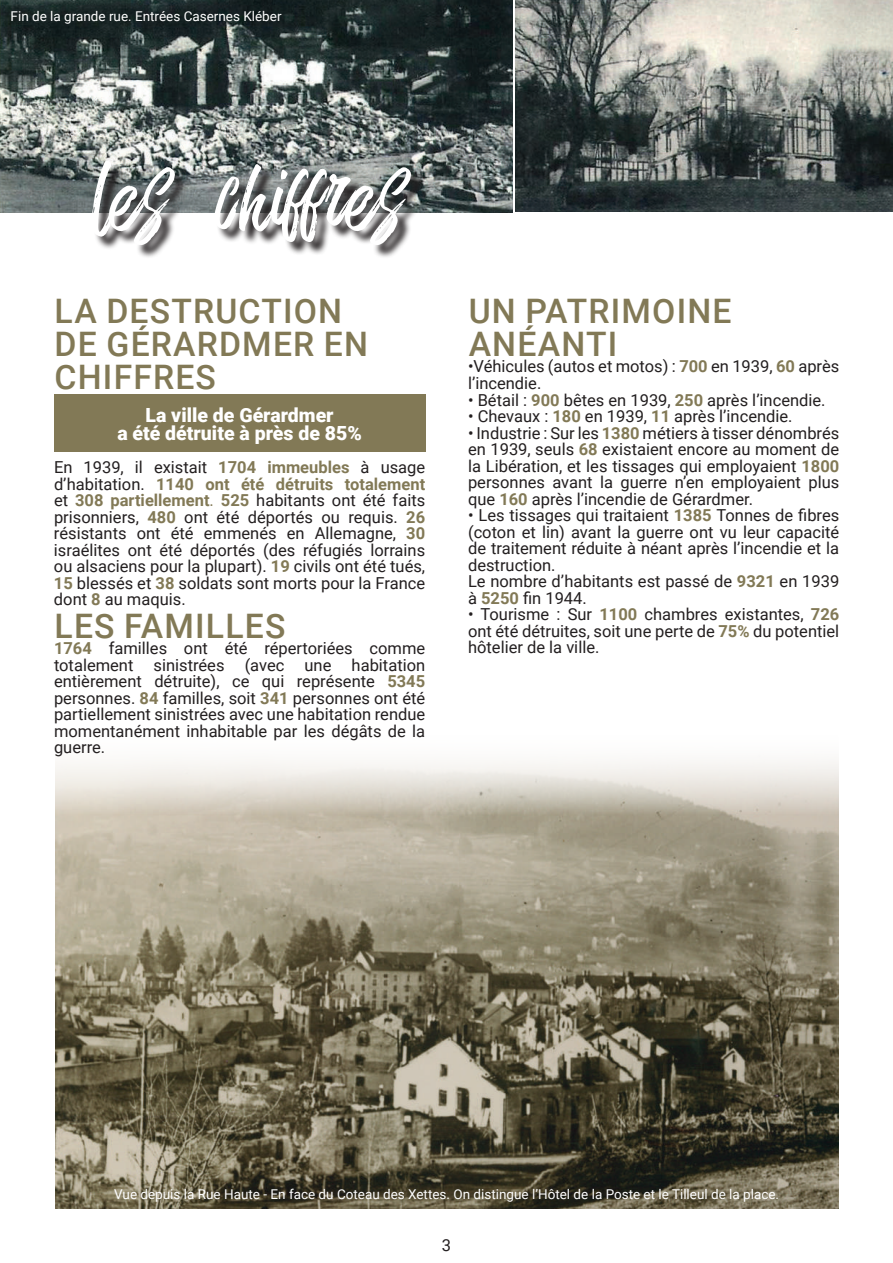
<style>
.page{position:relative;width:893px;height:1263px;background:#fff}
.page>*{position:absolute;margin:0;border:0;box-sizing:border-box;transform-origin:0 0}
.t1{font:158.25px "Rushtard Brush";color:#fff}
.t2{font:500 33.75px/33px "Roboto";letter-spacing:.035em;color:#827956}
.t3{font:900 19.5px/18px "Roboto";color:#fff;text-align:center}
.t4{font:16.5px/16.5px "Roboto";color:#231f20;text-align:justify}
.t5{font:13.5px "Roboto";color:#fff}
.s1{font-weight:700;color:#827956}
.s2{color:#827956}
</style>
<div class="page">
<div style="left:54px;top:394px;width:372px;height:58px;background:#827956"></div>
<img style="left:0;top:0;width:512px;height:213px">
<img style="left:516px;top:0;width:377px;height:212px">
<svg style="left:94px;top:163px;width:331px;height:94px"></svg>
<img style="left:55px;top:761px;width:784px;height:448px">
<p class="t5" style="left:11px;top:7px;width:272px">Fin de la grande rue. Entrées Casernes Kléber</p>
<h1 class="t1" style="left:95px;top:124px;width:314px">les chiffres</h1>
<h2 class="t2" style="left:55px;top:293px;width:315px">LA DESTRUCTION<br>DE GÉRARDMER EN<br>CHIFFRES</h2>
<p class="t3" style="left:117px;top:405px;width:246px">La ville de Gérardmer<br>a été détruite à près de 85%</p>
<p class="t4" style="left:54px;top:458px;width:373px">En 1939, il existait <span class="s1">1704 immeubles</span> à usage d’habitation. <span class="s1">1140 ont été détruits totalement </span>et <span class="s1">308 partiellement</span><span class="s2">.</span> <span class="s1">525</span> habitants ont été faits prisonniers, <span class="s1">480</span> ont été déportés ou requis. <span class="s1">26 </span>résistants ont été emmenés en Allemagne, <span class="s1">30 </span>israélites ont été déportés (des réfugiés lorrains ou alsaciens pour la plupart). <span class="s1">19</span> civils ont été tués, <span class="s1">15</span> blessés et <span class="s1">38</span> soldats sont morts pour la France dont <span class="s1">8</span> au maquis.</p>
<h2 class="t2" style="left:55px;top:608px;width:232px">LES FAMILLES</h2>
<p class="t4" style="left:54px;top:640px;width:373px"><span class="s1">1764</span> familles ont été répertoriées comme totalement sinistrées (avec une habitation entièrement détruite), ce qui représente <span class="s1">5345 </span>personnes. <span class="s1">84</span> familles, soit <span class="s1">341</span> personnes ont été partiellement sinistrées avec une habitation rendue momentanément inhabitable par les dégâts de la guerre.</p>
<h2 class="t2" style="left:469px;top:293px;width:264px">UN PATRIMOINE<br>ANÉANTI</h2>
<p class="t4" style="left:468px;top:358px;width:373px">•Véhicules (autos et motos) : <span class="s1">700</span> en 1939, <span class="s1">60</span> après l’incendie.</p>
<p class="t4" style="left:468px;top:391px;width:359px">• Bétail : <span class="s1">900</span> bêtes en 1939, <span class="s1">250</span> après l’incendie.</p>
<p class="t4" style="left:468px;top:407px;width:326px">• Chevaux : <span class="s1">180</span> en 1939, <span class="s1">11</span> après l’incendie.</p>
<p class="t4" style="left:468px;top:424px;width:373px">• Industrie : Sur les <span class="s1">1380</span> métiers à tisser dénombrés en 1939, seuls <span class="s1">68</span> existaient encore au moment de la Libération, et les tissages qui employaient <span class="s1">1800 </span>personnes avant la guerre n’en employaient plus que <span class="s1">160</span> après l’incendie de Gérardmer.</p>
<p class="t4" style="left:468px;top:506px;width:373px;text-align:left">• Les tissages qui traitaient <span class="s1">1385</span> Tonnes de fibres (coton et lin) avant la guerre ont vu leur capacité de traitement réduite à néant après l’incendie et la destruction.<br>Le nombre d’habitants est passé de <span class="s1">9321</span> en 1939 à <span class="s1">5250</span> fin 1944.</p>
<p class="t4" style="left:468px;top:605px;width:373px">• Tourisme : Sur <span class="s1">1100</span> chambres existantes, <span class="s1">726 </span>ont été détruites, soit une perte de <span class="s1">75%</span> du potentiel hôtelier de la ville.</p>
<p class="t5" style="left:114px;top:1184px;width:666px">Vue depuis la Rue Haute - En face du Coteau des Xettes. On distingue l’Hôtel de la Poste et le Tilleul de la place.</p>
<p class="t4" style="left:442px;top:1236px;width:11px">3</p>
</div>
